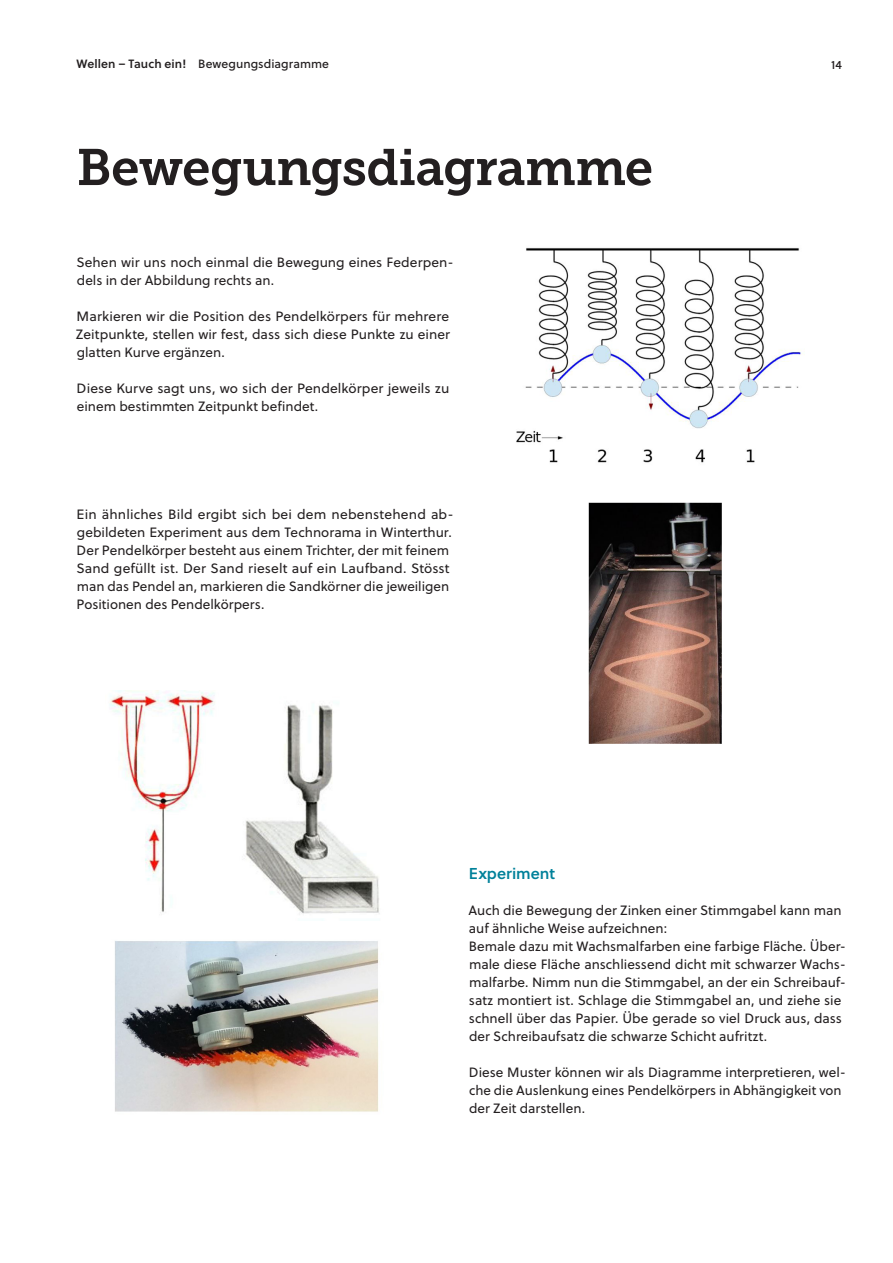
<style>
.page{position:relative;width:893px;height:1263px;background:#fff}
.page>*{position:absolute;margin:0;border:0;box-sizing:border-box;transform-origin:0 0}
.t1{font:51px "Museo Slab 700";letter-spacing:-.015em;color:#231f20}
.t2{font:15.75px "Soleil Sb";color:#00819a}
.t3{font:13.5px/18px "Soleil";color:#231f20}
.t4{font:12px "Soleil Bk";letter-spacing:.005em;color:#231f20}
.s1{font-family:"Soleil Sb"}
</style>
<div class="page">
<img style="left:516px;top:247px;width:287px;height:216px">
<img style="left:588px;top:502px;width:134px;height:242px">
<img style="left:109px;top:690px;width:270px;height:224px">
<img style="left:115px;top:941px;width:264px;height:171px">
<p class="t4" style="left:77px;top:55px;width:254px"><span class="s1">Wellen – Tauch ein!</span> Bewegungsdiagramme</p>
<p class="t4" style="left:831px;top:55px;width:12px">14</p>
<h1 class="t1" style="left:77px;top:138px;width:578px">Bewegungsdiagramme</h1>
<p class="t3" style="left:76px;top:253px;width:379px">Sehen wir uns noch einmal die Bewegung eines Federpen&shy;dels in der Abbildung rechts an.</p>
<p class="t3" style="left:76px;top:307px;width:376px;text-align:justify">Markieren wir die Position des Pendelkörpers für mehrere Zeitpunkte, stellen wir fest, dass sich diese Punkte zu einer glatten Kurve ergänzen.</p>
<p class="t3" style="left:77px;top:379px;width:374px">Diese Kurve sagt uns, wo sich der Pendelkörper jeweils zu einem bestimmten Zeitpunkt befindet.</p>
<p class="t3" style="left:76px;top:505px;width:379px">Ein ähnliches Bild ergibt sich bei dem nebenstehend ab&shy;gebildeten Experiment aus dem Technorama in Winterthur.<br>Der Pendelkörper besteht aus einem Trichter, der mit feinem Sand gefüllt ist. Der Sand rieselt auf ein Laufband. Stösst man das Pendel an, markieren die Sandkörner die jeweiligen Positionen des Pendelkörpers.</p>
<p class="t2" style="left:469px;top:864px;width:88px">Experiment</p>
<p class="t3" style="left:468px;top:901px;width:379px">Auch die Bewegung der Zinken einer Stimmgabel kann man auf ähnliche Weise aufzeichnen:<br>Bemale dazu mit Wachsmalfarben eine farbige Fläche. Über&shy;male diese Fläche anschliessend dicht mit schwarzer Wachs&shy;malfarbe. Nimm nun die Stimmgabel, an der ein Schreibauf&shy;satz montiert ist. Schlage die Stimmgabel an, und ziehe sie schnell über das Papier. Übe gerade so viel Druck aus, dass der Schreibaufsatz die schwarze Schicht aufritzt.</p>
<p class="t3" style="left:469px;top:1063px;width:379px">Diese Muster können wir als Diagramme interpretieren, wel&shy;che die Auslenkung eines Pendelkörpers in Abhängigkeit von der Zeit darstellen.</p>
</div>
